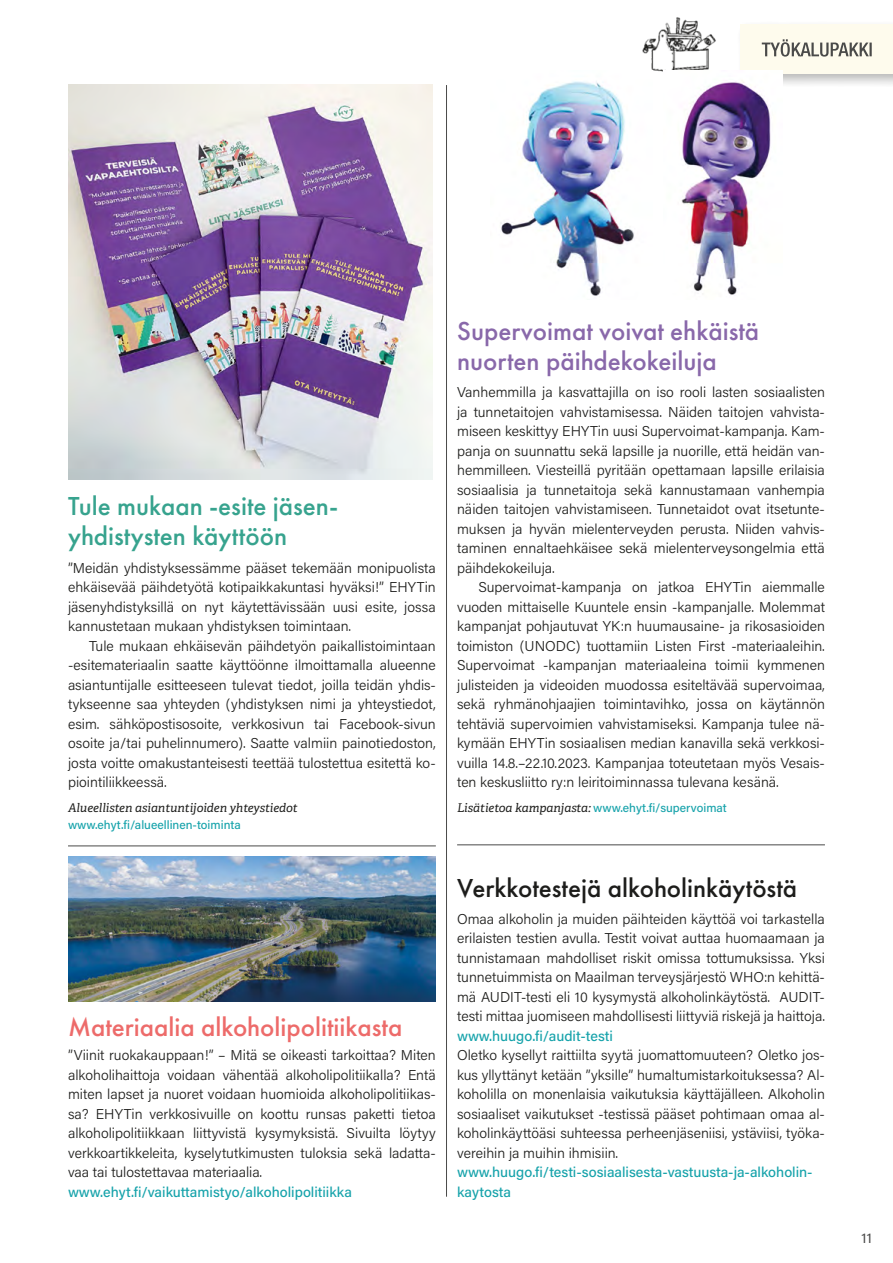
<style>
.page{position:relative;width:893px;height:1263px;background:#fff}
.page>*{position:absolute;margin:0;border:0;box-sizing:border-box;transform-origin:0 0}
.H2_Julkaisut_s_10_ot{font:500 27px/30px "Futura PT";color:#8968aa}
.H2_Julkaisut_s_10_ot-2{font:500 27px/30px "Futura PT";color:#37a38e}
.H2_Julkaisut_s_10_ot-3{font:500 27px "Futura PT";color:#ed6b6a}
.H2_Julkaisut_s_10_ot-4{font:500 27px "Futura PT";color:#1d1d1b}
.leipis_Acumin_light{font:300 14.25px/19.5px "Acumin Pro";color:#1d1d1b;text-align:justify}
.leipis_Acumin_light-2{font:500 14.25px/19.5px "Acumin Pro";color:#17a3ab}
.t1{font:13.5px "Acumin Pro";color:#4a4a49}
.Lisätiedot_Adelle_it{font:italic 12px/16.5px "Adelle PE";color:#1d1d1b}
.Lisätiedot_Adelle_it-2{font:500 12px "Acumin Pro";color:#17a3ab}
.s1{font-family:"Acumin Pro";font-weight:500;font-style:normal;color:#17a3ab}
.s2{font-family:"Adelle PE";font-weight:400;font-style:italic;color:#1d1d1b}
</style>
<div class="page">
<img style="left:642px;top:17px;width:74px;height:55px">
<div style="left:737px;top:21px;width:156px;height:68px;background:#1d1d1b;opacity:.37"></div>
<div style="left:740px;top:24px;width:153px;height:50px;background:#fefae9"></div>
<svg style="left:762px;top:39px;width:110px;height:18px"></svg>
<hr style="left:446px;top:85px;width:1px;height:1112px;background:#4a4a49">
<img style="left:68px;top:84px;width:365px;height:395px">
<hr style="left:68px;top:845px;width:368px;height:1px;background:#4a4a49">
<hr style="left:457px;top:844px;width:368px;height:1px;background:#4a4a49">
<img style="left:68px;top:856px;width:368px;height:146px">
<img style="left:500px;top:71px;width:152px;height:225px">
<img style="left:663px;top:71px;width:119px;height:224px">
<h2 class="H2_Julkaisut_s_10_ot-2" style="left:68px;top:491px;width:269px">Tule mukaan -esite jäsen&shy;yhdistysten käyttöön</h2>
<p class="leipis_Acumin_light" style="left:68px;top:557px;width:369px">”Meidän yhdistyksessämme pääset tekemään monipuolista ehkäisevää päihdetyötä kotipaikkakuntasi hyväksi!” EHYTin jäsenyhdistyksillä on nyt käytettävissään uusi esite, jossa kannustetaan mukaan yhdistyksen toimintaan.</p>
<p class="leipis_Acumin_light" style="left:68px;top:635px;width:369px;text-indent:21px">Tule mukaan ehkäisevän päihdetyön paikallistoimintaan -esitemateriaalin saatte käyttöönne ilmoittamalla alueenne asiantuntijalle esitteeseen tulevat tiedot, joilla teidän yhdis&shy;tykseenne saa yhteyden (yhdistyksen nimi ja yhteystiedot, esim. sähköpostisosoite, verkkosivun tai Facebook-sivun osoite ja/tai puhelinnumero). Saatte valmiin painotiedoston, josta voitte omakustanteisesti teettää tulostettua esitettä ko&shy;piointiliikkeessä.</p>
<p class="Lisätiedot_Adelle_it" style="left:68px;top:799px;width:231px">Alueellisten asiantuntijoiden yhteystiedot <span class="s1">www.ehyt.fi/alueellinen-toiminta</span></p>
<h2 class="H2_Julkaisut_s_10_ot-3" style="left:68px;top:1011px;width:336px">Materiaalia alkoholipolitiikasta</h2>
<p class="leipis_Acumin_light" style="left:68px;top:1045px;width:369px">”Viinit ruokakauppaan!” – Mitä se oikeasti tarkoittaa? Miten alkoholihaittoja voidaan vähentää alkoholipolitiikalla? Entä miten lapset ja nuoret voidaan huomioida alkoholipolitiikas&shy;sa? EHYTin verkkosivuille on koottu runsas paketti tietoa alkoholipolitiikkaan liittyvistä kysymyksistä. Sivuilta löytyy verkkoartikkeleita, kyselytutkimusten tuloksia sekä ladatta&shy;vaa tai tulostettavaa materiaalia.</p>
<p class="leipis_Acumin_light-2" style="left:68px;top:1181px;width:285px">www.ehyt.fi/vaikuttamistyo/alkoholipolitiikka</p>
<h2 class="H2_Julkaisut_s_10_ot" style="left:457px;top:316px;width:304px">Supervoimat voivat ehkäistä nuorten päihdekokeiluja</h2>
<p class="leipis_Acumin_light" style="left:457px;top:382px;width:369px">Vanhemmilla ja kasvattajilla on iso rooli lasten sosiaalisten ja tunnetaitojen vahvistamisessa. Näiden taitojen vahvista&shy;miseen keskittyy EHYTin uusi Supervoimat-kampanja. Kam&shy;panja on suunnattu sekä lapsille ja nuorille, että heidän van&shy;hemmilleen. Viesteillä pyritään opettamaan lapsille erilaisia sosiaalisia ja tunnetaitoja sekä kannustamaan vanhempia näiden taitojen vahvistamiseen. Tunnetaidot ovat itsetunte&shy;muksen ja hyvän mielenterveyden perusta. Niiden vahvis&shy;taminen ennaltaehkäisee sekä mielenterveysongelmia että päihdekokeiluja.</p>
<p class="leipis_Acumin_light" style="left:457px;top:577px;width:369px;text-indent:21px">Supervoimat-kampanja on jatkoa EHYTin aiemmalle vuoden mittaiselle Kuuntele ensin -kampanjalle. Molemmat kampanjat pohjautuvat YK:n huumausaine- ja rikosasioiden toimiston (UNODC) tuottamiin Listen First -materiaaleihin.<br>Supervoimat -kampanjan materiaaleina toimii kymmenen julisteiden ja videoiden muodossa esiteltävää supervoimaa, sekä ryhmänohjaajien toimintavihko, jossa on käytännön tehtäviä supervoimien vahvistamiseksi. Kampanja tulee nä&shy;kymään EHYTin sosiaalisen median kanavilla sekä verkkosi&shy;vuilla 14.8.–22.10.2023. Kampanjaa toteutetaan myös Vesais&shy;ten keskusliitto ry:n leiritoiminnassa tulevana kesänä.</p>
<p class="Lisätiedot_Adelle_it-2" style="left:457px;top:800px;width:271px"><span class="s2">Lisätietoa kampanjasta:</span> www.ehyt.fi/supervoimat</p>
<h2 class="H2_Julkaisut_s_10_ot-4" style="left:457px;top:871px;width:342px">Verkkotestejä alkoholinkäytöstä</h2>
<p class="leipis_Acumin_light" style="left:457px;top:908px;width:369px">Omaa alkoholin ja muiden päihteiden käyttöä voi tarkastella erilaisten testien avulla. Testit voivat auttaa huomaamaan ja tunnistamaan mahdolliset riskit omissa tottumuksissa. Yksi tunnetuimmista on Maailman terveysjärjestö WHO:n kehittä&shy;mä AUDIT-testi eli 10 kysymystä alkoholinkäytöstä. AUDIT&shy;testi mittaa juomiseen mahdollisesti liittyviä riskejä ja haittoja.</p>
<p class="leipis_Acumin_light-2" style="left:457px;top:1025px;width:157px">www.huugo.fi/audit-testi</p>
<p class="leipis_Acumin_light" style="left:457px;top:1045px;width:369px">Oletko kysellyt raittiilta syytä juomattomuuteen? Oletko jos&shy;kus yllyttänyt ketään ”yksille” humaltumistarkoituksessa? Al&shy;koholilla on monenlaisia vaikutuksia käyttäjälleen. Alkoholin sosiaaliset vaikutukset -testissä pääset pohtimaan omaa al&shy;koholinkäyttöäsi suhteessa perheenjäseniisi, ystäviisi, työka&shy;vereihin ja muihin ihmisiin.</p>
<p class="leipis_Acumin_light-2" style="left:457px;top:1162px;width:357px">www.huugo.fi/testi-sosiaalisesta-vastuusta-ja-alkoholin&shy;kaytosta</p>
<p class="t1" style="left:861px;top:1229px;width:12px">11</p>
</div>
